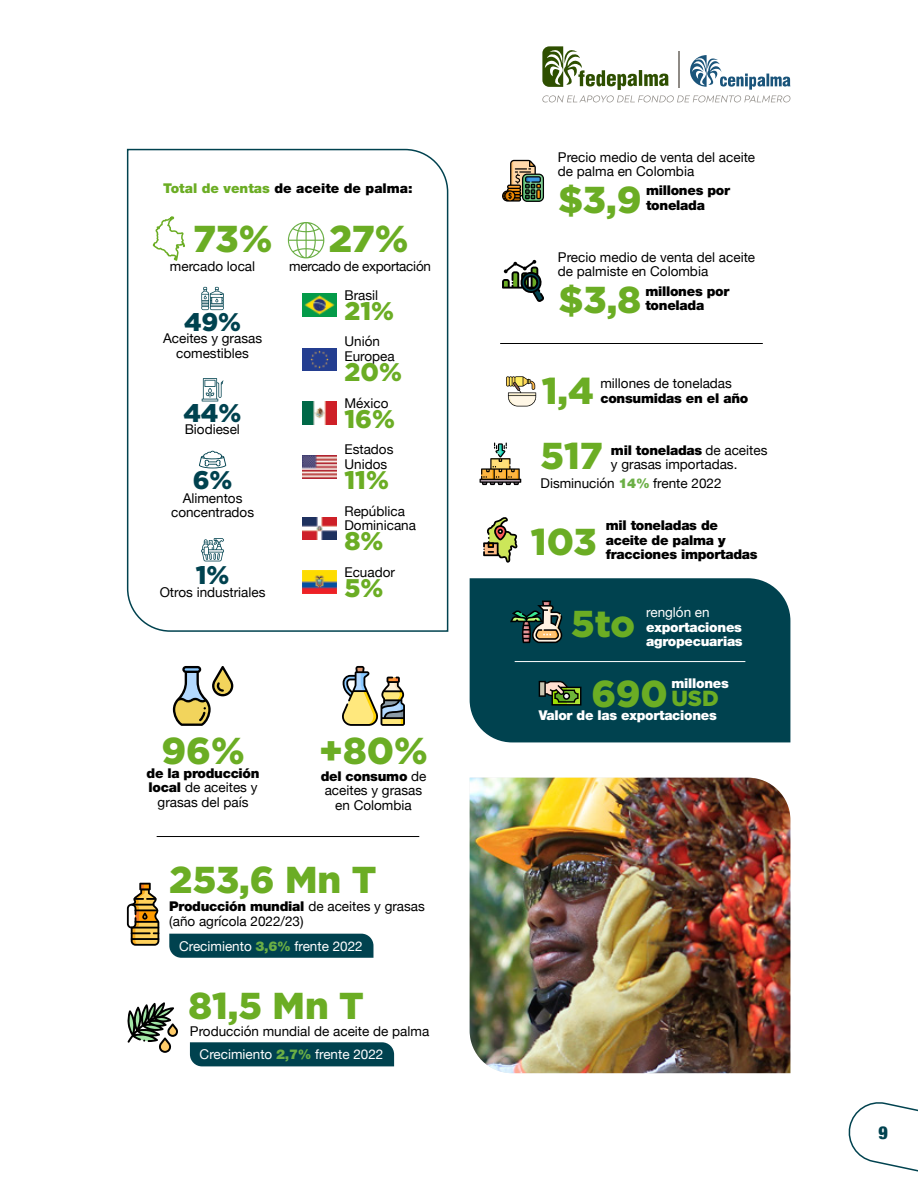
<style>
.page{position:relative;width:918px;height:1188px;background:#fff}
.page>*{position:absolute;margin:0;border:0;box-sizing:border-box;transform-origin:0 0}
.t1{font:900 37.5px "Gotham";color:#6bad24}
.t2{font:900 25.5px "Gotham";color:#6bad24}
.t3{font:900 25.5px "Gotham";color:#00424f}
.t4{font:900 21.9px "Gotham";color:#6bad24}
.t5{font:900 condensed 18px "Helvetica Neue";color:#00424f}
.t6{font:13.5px/14.4px "Helvetica Neue";color:#000}
.t7{font:900 13.5px/14.4px "Helvetica Neue";letter-spacing:-.02em;color:#000}
.t8{font:13.5px "Helvetica Neue";color:#fff}
.t9{font:900 13.5px/14.4px "Helvetica Neue";letter-spacing:-.02em;color:#fff}
.t10{font:900 13.5px "Helvetica Neue";color:#000}
.t11{font:13.5px "Helvetica Neue";letter-spacing:-.02em;color:#000}
.s1{color:#6bad24}
.s2{font-weight:900}
.s3{font-weight:900;color:#6baf45}
</style>
<div class="page">
<svg style="left:126px;top:148px;width:323px;height:484px"></svg>
<div style="left:470px;top:578px;width:320px;height:164px;background:#00424f"></div>
<hr style="left:500px;top:343px;width:263px;height:1px;background:#000">
<hr style="left:157px;top:836px;width:262px;height:1px;background:#000">
<div style="left:169px;top:934px;width:204px;height:24px;background:#00424f"></div>
<svg style="left:127px;top:883px;width:32px;height:63px"></svg>
<svg style="left:127px;top:1002px;width:51px;height:51px"></svg>
<svg style="left:502px;top:160px;width:42px;height:42px"></svg>
<svg style="left:502px;top:260px;width:42px;height:42px"></svg>
<svg style="left:483px;top:517px;width:35px;height:46px"></svg>
<svg style="left:151px;top:200px;width:35px;height:69px"></svg>
<svg style="left:288px;top:222px;width:36px;height:36px"></svg>
<svg style="left:201px;top:287px;width:23px;height:23px"></svg>
<svg style="left:202px;top:378px;width:22px;height:23px"></svg>
<svg style="left:199px;top:450px;width:27px;height:18px"></svg>
<svg style="left:201px;top:538px;width:23px;height:23px"></svg>
<img style="left:303px;top:517px;width:34px;height:23px">
<img style="left:303px;top:293px;width:34px;height:23px">
<img style="left:303px;top:401px;width:34px;height:23px">
<img style="left:303px;top:348px;width:34px;height:23px">
<img style="left:303px;top:456px;width:34px;height:23px">
<img style="left:302px;top:571px;width:35px;height:22px">
<svg style="left:480px;top:443px;width:41px;height:42px"></svg>
<svg style="left:510px;top:601px;width:52px;height:42px"></svg>
<svg style="left:342px;top:666px;width:63px;height:60px"></svg>
<svg style="left:173px;top:666px;width:60px;height:60px"></svg>
<hr style="left:515px;top:661px;width:230px;height:1px;background:#fff">
<svg style="left:506px;top:376px;width:30px;height:30px"></svg>
<svg style="left:539px;top:681px;width:42px;height:25px"></svg>
<div style="left:190px;top:1042px;width:204px;height:24px;background:#00424f"></div>
<img style="left:470px;top:778px;width:320px;height:295px">
<svg style="left:848px;top:1102px;width:70px;height:70px"></svg>
<svg style="left:542px;top:46px;width:249px;height:56px"></svg>
<p class="t10" style="left:163px;top:180px;width:251px"><span class="s1">Total de ventas</span> de aceite de palma:</p>
<h1 class="t1" style="left:193px;top:213px;width:81px">73%</h1>
<p class="t6" style="left:170px;top:260px;width:87px">mercado local</p>
<h1 class="t1" style="left:329px;top:213px;width:81px">27%</h1>
<p class="t11" style="left:289px;top:257px;width:143px">mercado de exportación</p>
<h2 class="t3" style="left:184px;top:304px;width:59px">49%</h2>
<p class="t6" style="left:163px;top:332px;width:100px;text-align:center">Aceites y grasas comestibles</p>
<h2 class="t3" style="left:183px;top:395px;width:60px">44%</h2>
<p class="t6" style="left:185px;top:423px;width:57px">Biodiesel</p>
<h2 class="t3" style="left:193px;top:463px;width:41px">6%</h2>
<p class="t6" style="left:171px;top:491px;width:85px;text-align:center">Alimentos concentrados</p>
<h2 class="t3" style="left:196px;top:558px;width:35px">1%</h2>
<p class="t6" style="left:160px;top:586px;width:107px">Otros industriales</p>
<p class="t6" style="left:344px;top:289px;width:35px">Brasil</p>
<h2 class="t2" style="left:344px;top:294px;width:51px">21%</h2>
<p class="t6" style="left:344px;top:335px;width:52px">Unión<br>Europea</p>
<h2 class="t2" style="left:344px;top:355px;width:59px">20%</h2>
<p class="t6" style="left:344px;top:396px;width:45px">México</p>
<h2 class="t2" style="left:344px;top:401px;width:52px">16%</h2>
<p class="t6" style="left:344px;top:443px;width:51px">Estados<br>Unidos</p>
<h2 class="t2" style="left:344px;top:463px;width:46px">11%</h2>
<p class="t6" style="left:344px;top:504px;width:73px">República<br>Dominicana</p>
<h2 class="t2" style="left:344px;top:524px;width:40px">8%</h2>
<p class="t6" style="left:344px;top:566px;width:52px">Ecuador</p>
<h2 class="t2" style="left:344px;top:571px;width:40px">5%</h2>
<h1 class="t1" style="left:161px;top:725px;width:85px">96%</h1>
<h1 class="t1" style="left:319px;top:725px;width:110px">+80%</h1>
<p class="t6" style="left:149px;top:781px;width:110px;text-align:center"><span class="s2">local</span> de aceites y grasas del país</p>
<p class="t6" style="left:321px;top:770px;width:107px;text-align:center"><span class="s2">del consumo</span> de aceites y grasas en Colombia</p>
<p class="t7" style="left:147px;top:766px;width:115px">de la producción</p>
<h1 class="t1" style="left:169px;top:854px;width:209px">253,6 Mn T</h1>
<p class="t6" style="left:169px;top:900px;width:257px"><span class="s2">Producción mundial</span> de aceites y grasas (año agrícola 2022/23)</p>
<p class="t8" style="left:179px;top:936px;width:185px">Crecimiento <span class="s3">3,6%</span> frente 2022</p>
<h1 class="t1" style="left:189px;top:980px;width:177px">81,5 Mn T</h1>
<p class="t6" style="left:190px;top:1025px;width:241px">Producción mundial de aceite de palma</p>
<p class="t8" style="left:200px;top:1045px;width:185px">Crecimiento <span class="s3">2,7%</span> frente 2022</p>
<p class="t6" style="left:558px;top:150px;width:199px">Precio medio de venta del aceite de palma en Colombia</p>
<p class="t7" style="left:646px;top:183px;width:86px">millones por tonelada</p>
<h1 class="t1" style="left:558px;top:174px;width:85px">$3,9</h1>
<p class="t6" style="left:558px;top:250px;width:199px">Precio medio de venta del aceite de palmiste en Colombia</p>
<p class="t7" style="left:645px;top:284px;width:86px">millones por tonelada</p>
<h1 class="t1" style="left:559px;top:274px;width:84px">$3,8</h1>
<h1 class="t1" style="left:542px;top:365px;width:54px">1,4</h1>
<p class="t6" style="left:600px;top:377px;width:133px">millones de toneladas</p>
<p class="t7" style="left:600px;top:391px;width:149px">consumidas en el año</p>
<h1 class="t1" style="left:541px;top:430px;width:64px">517</h1>
<p class="t6" style="left:611px;top:444px;width:158px"><span class="s2">mil toneladas</span> de aceites y grasas importadas.</p>
<p class="t6" style="left:541px;top:477px;width:183px">Disminución <span class="s3">14%</span> frente 2022</p>
<h1 class="t1" style="left:531px;top:516px;width:67px">103</h1>
<p class="t7" style="left:606px;top:518px;width:153px">mil toneladas de aceite de palma y fracciones importadas</p>
<h1 class="t1" style="left:571px;top:598px;width:65px">5to</h1>
<p class="t8" style="left:646px;top:603px;width:65px">renglón en</p>
<p class="t9" style="left:646px;top:620px;width:98px">exportaciones agropecuarias</p>
<h1 class="t1" style="left:592px;top:668px;width:78px">690</h1>
<p class="t9" style="left:672px;top:676px;width:59px">millones</p>
<p class="t9" style="left:539px;top:708px;width:180px">Valor de las exportaciones</p>
<h3 class="t4" style="left:671px;top:684px;width:49px">USD</h3>
<h3 class="t5" style="left:879px;top:1118px;width:11px">9</h3>
</div>
